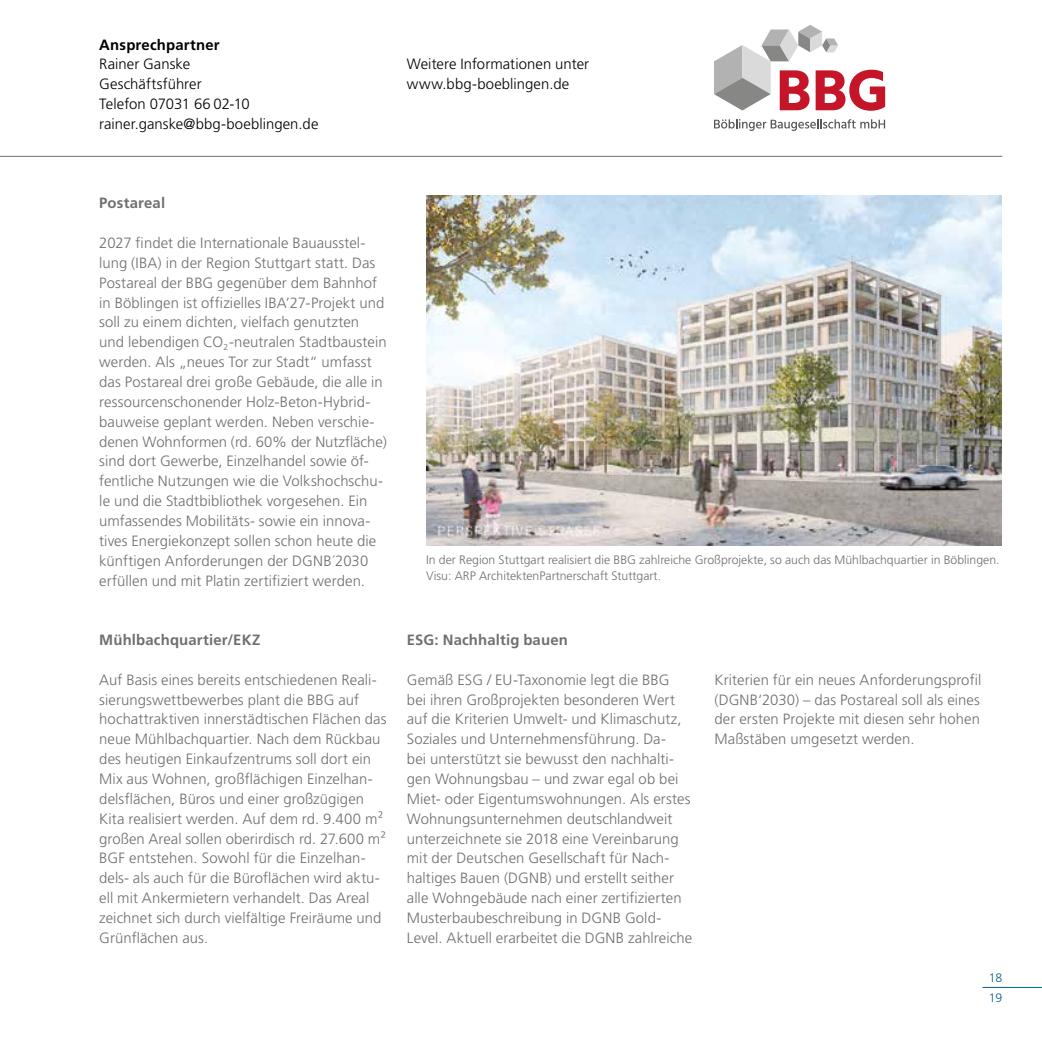
<style>
.page{position:relative;width:1042px;height:1042px;background:#fff}
.page>*{position:absolute;margin:0;border:0;box-sizing:border-box;transform-origin:0 0}
.t1{font:300 14.88px/19.8px "Frutiger LT Pro";letter-spacing:.005em;color:#706f6f}
.t2{font:300 14.88px/19.8px "Frutiger LT Pro";letter-spacing:.005em;color:#000}
.t3{font:700 14.88px "Frutiger LT Pro";letter-spacing:.01em;color:#706f6f}
.t4{font:700 14.88px "Frutiger LT Pro";letter-spacing:.015em;color:#000}
.t5{font:300 12.25px/15.8px "Frutiger LT Pro";color:#706f6f}
.t6{font:300 12.25px/19.6px "Frutiger LT Pro";color:#00628b}
</style>
<div class="page">
<hr style="left:982px;top:987px;width:60px;height:1px;background:#00628b">
<hr style="left:0;top:156px;width:1002px;height:1px;background:#706f6f">
<img style="left:426px;top:196px;width:576px;height:350px">
<svg style="left:714px;top:25px;width:171px;height:86px"></svg>
<svg style="left:714px;top:119px;width:171px;height:12px"></svg>
<p class="t4" style="left:99px;top:37px;width:122px">Ansprechpartner</p>
<p class="t2" style="left:99px;top:55px;width:221px">Rainer Ganske<br>Geschäftsführer<br>Telefon 07031 66 02-10 rainer.ganske@bbg-boeblingen.de</p>
<p class="t2" style="left:407px;top:55px;width:184px">Weitere Informationen unter www.bbg-boeblingen.de</p>
<p class="t3" style="left:99px;top:195px;width:67px">Postareal</p>
<p class="t1" style="left:99px;top:234px;width:289px">2027 findet die Internationale Bauausstel&shy;lung (IBA) in der Region Stuttgart statt. Das Postareal der BBG gegenüber dem Bahnhof in Böblingen ist offizielles IBA’27-Projekt und soll zu einem dichten, vielfach genutzten und lebendigen CO<sub>2</sub>-neutralen Stadtbaustein werden. Als „neues Tor zur Stadt“ umfasst das Postareal drei große Gebäude, die alle in ressourcenschonender Holz-Beton-Hybrid&shy;bauweise geplant werden. Neben verschie&shy;denen Wohnformen (rd. 60% der Nutzfläche) sind dort Gewerbe, Einzelhandel sowie öf&shy;fentliche Nutzungen wie die Volkshochschu&shy;le und die Stadtbibliothek vorgesehen. Ein umfassendes Mobilitäts- sowie ein innova&shy;tives Energiekonzept sollen schon heute die künftigen Anforderungen der DGNB´2030 erfüllen und mit Platin zertifiziert werden.</p>
<p class="t5" style="left:426px;top:553px;width:575px">In der Region Stuttgart realisiert die BBG zahlreiche Großprojekte, so auch das Mühlbachquartier in Böblingen.<br>Visu: ARP ArchitektenPartnerschaft Stuttgart.</p>
<p class="t3" style="left:407px;top:632px;width:162px">ESG: Nachhaltig bauen</p>
<p class="t1" style="left:407px;top:670px;width:287px">Gemäß ESG / EU-Taxonomie legt die BBG bei ihren Großprojekten besonderen Wert auf die Kriterien Umwelt- und Klimaschutz, Soziales und Unternehmensführung. Da-<br>bei unterstützt sie bewusst den nachhalti&shy;gen Wohnungsbau – und zwar egal ob bei Miet- oder Eigentumswohnungen. Als erstes Wohnungsunternehmen deutschlandweit unterzeichnete sie 2018 eine Vereinbarung mit der Deutschen Gesellschaft für Nach&shy;haltiges Bauen (DGNB) und erstellt seither alle Wohngebäude nach einer zertifizierten Musterbaubeschreibung in DGNB Gold-Level. Aktuell erarbeitet die DGNB zahlreiche</p>
<p class="t3" style="left:99px;top:632px;width:163px">Mühlbachquartier/EKZ</p>
<p class="t1" style="left:99px;top:670px;width:289px">Auf Basis eines bereits entschiedenen Reali&shy;sierungswettbewerbes plant die BBG auf hochattraktiven innerstädtischen Flächen das neue Mühlbachquartier. Nach dem Rückbau des heutigen Einkaufzentrums soll dort ein Mix aus Wohnen, großflächigen Einzelhan&shy;delsflächen, Büros und einer großzügigen Kita realisiert werden. Auf dem rd. 9.400 m² großen Areal sollen oberirdisch rd. 27.600 m²<br>BGF entstehen. Sowohl für die Einzelhan&shy;dels- als auch für die Büroflächen wird aktu&shy;ell mit Ankermietern verhandelt. Das Areal zeichnet sich durch vielfältige Freiräume und Grünflächen aus.</p>
<p class="t1" style="left:714px;top:670px;width:268px;text-align:justify">Kriterien für ein neues Anforderungsprofil (DGNB‘2030) – das Postareal soll als eines der ersten Projekte mit diesen sehr hohen Maßstäben umgesetzt werden.</p>
<p class="t6" style="left:988px;top:968px;width:15px">18<br>19</p>
</div>
